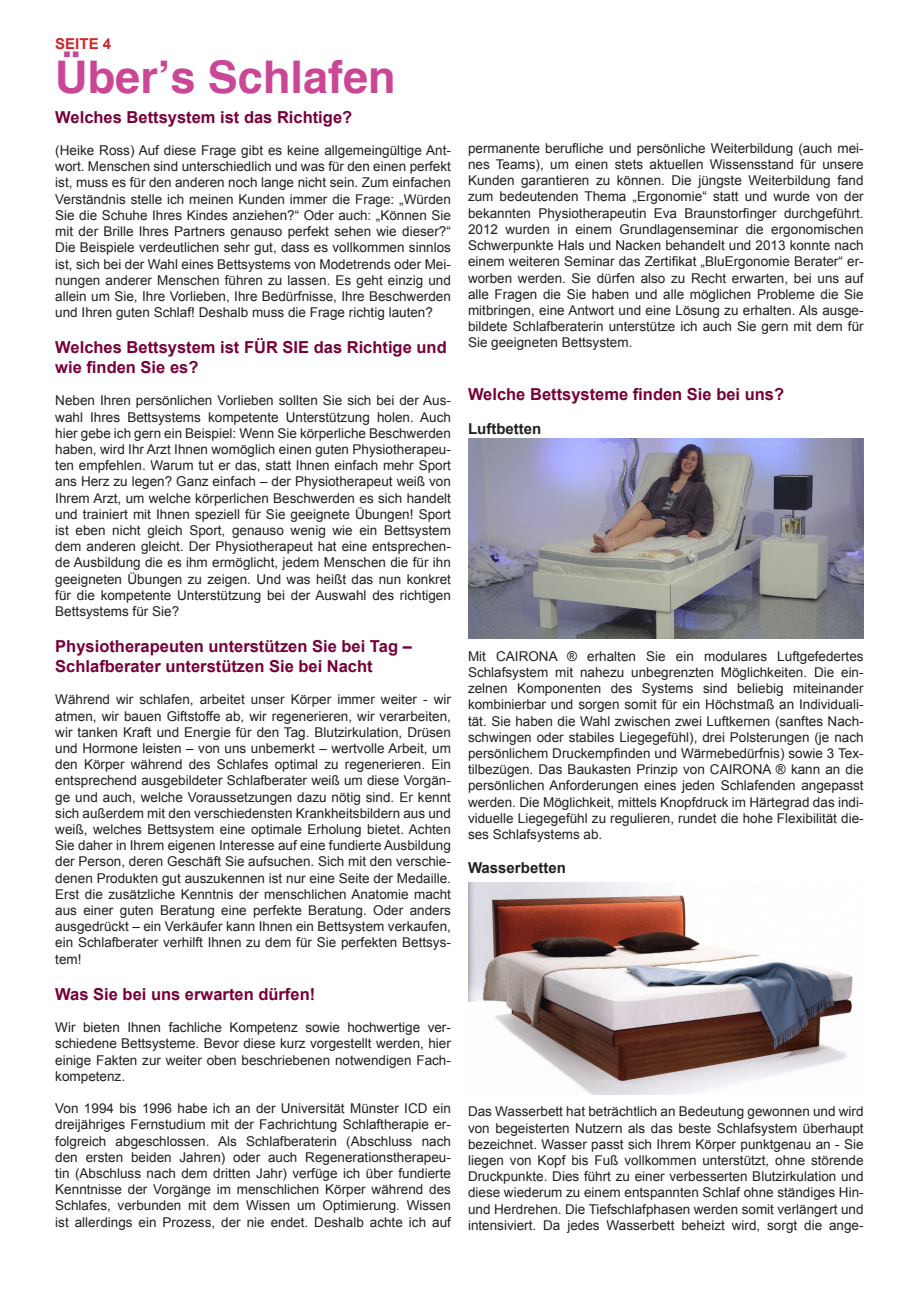
<style>
.page{position:relative;width:919px;height:1289px;background:#fff}
.page>*{position:absolute;margin:0;border:0;box-sizing:border-box;transform-origin:0 0}
.t1{font:700 45px "Helvetica";color:#ca4795}
.t2{font:700 16.5px/19.8px "Arial";color:#760038}
.t3{font:700 15px "Arial";color:#231f20}
.t4{font:700 15px "Arial";color:#d1232a}
.t5{font:13.5px/16.2px "Arial";color:#231f20;text-align:justify}
</style>
<div class="page">
<img style="left:468px;top:439px;width:395px;height:200px">
<img style="left:468px;top:882px;width:385px;height:212px">
<p class="t4" style="left:55px;top:33px;width:57px">SEITE 4</p>
<p class="t1" style="left:55px;top:50px;width:342px">Über’s Schlafen</p>
<p class="t2" style="left:55px;top:107px;width:298px">Welches Bettsystem ist das Richtige?</p>
<p class="t5" style="left:55px;top:142px;width:397px">(Heike Ross) Auf diese Frage gibt es keine allgemeingültige Ant&shy;wort. Menschen sind unterschiedlich und was für den einen perfekt ist, muss es für den anderen noch lange nicht sein. Zum einfachen Verständnis stelle ich meinen Kunden immer die Frage: „Würden Sie die Schuhe Ihres Kindes anziehen?“ Oder auch: „Können Sie mit der Brille Ihres Partners genauso perfekt sehen wie dieser?“ Die Beispiele verdeutlichen sehr gut, dass es vollkommen sinnlos ist, sich bei der Wahl eines Bettsystems von Modetrends oder Mei&shy;nungen anderer Menschen führen zu lassen. Es geht einzig und allein um Sie, Ihre Vorlieben, Ihre Bedürfnisse, Ihre Beschwerden und Ihren guten Schlaf! Deshalb muss die Frage richtig lauten?</p>
<p class="t2" style="left:55px;top:337px;width:393px">Welches Bettsystem ist FÜR SIE das Richtige und wie finden Sie es?</p>
<p class="t5" style="left:55px;top:392px;width:397px">Neben Ihren persönlichen Vorlieben sollten Sie sich bei der Aus&shy;wahl Ihres Bettsystems kompetente Unterstützung holen. Auch hier gebe ich gern ein Beispiel: Wenn Sie körperliche Beschwerden haben, wird Ihr Arzt Ihnen womöglich einen guten Physiotherapeu&shy;ten empfehlen. Warum tut er das, statt Ihnen einfach mehr Sport ans Herz zu legen? Ganz einfach – der Physiotherapeut weiß von Ihrem Arzt, um welche körperlichen Beschwerden es sich handelt und trainiert mit Ihnen speziell für Sie geeignete Übungen! Sport ist eben nicht gleich Sport, genauso wenig wie ein Bettsystem dem anderen gleicht. Der Physiotherapeut hat eine entsprechen&shy;de Ausbildung die es ihm ermöglicht, jedem Menschen die für ihn geeigneten Übungen zu zeigen. Und was heißt das nun konkret für die kompetente Unterstützung bei der Auswahl des richtigen Bettsystems für Sie?</p>
<p class="t2" style="left:55px;top:636px;width:358px">Physiotherapeuten unterstützen Sie bei Tag –<br>Schlafberater unterstützen Sie bei Nacht</p>
<p class="t5" style="left:55px;top:691px;width:397px">Während wir schlafen, arbeitet unser Körper immer weiter - wir atmen, wir bauen Giftstoffe ab, wir regenerieren, wir verarbeiten, wir tanken Kraft und Energie für den Tag. Blutzirkulation, Drüsen und Hormone leisten – von uns unbemerkt – wertvolle Arbeit, um den Körper während des Schlafes optimal zu regenerieren. Ein entsprechend ausgebildeter Schlafberater weiß um diese Vorgän&shy;ge und auch, welche Voraussetzungen dazu nötig sind. Er kennt sich außerdem mit den verschiedensten Krankheitsbildern aus und weiß, welches Bettsystem eine optimale Erholung bietet. Achten Sie daher in Ihrem eigenen Interesse auf eine fundierte Ausbildung der Person, deren Geschäft Sie aufsuchen. Sich mit den verschie&shy;denen Produkten gut auszukennen ist nur eine Seite der Medaille.<br>Erst die zusätzliche Kenntnis der menschlichen Anatomie macht aus einer guten Beratung eine perfekte Beratung. Oder anders ausgedrückt – ein Verkäufer kann Ihnen ein Bettsystem verkaufen, ein Schlafberater verhilft Ihnen zu dem für Sie perfekten Bettsys&shy;tem!</p>
<p class="t2" style="left:55px;top:984px;width:261px">Was Sie bei uns erwarten dürfen!</p>
<p class="t5" style="left:55px;top:1019px;width:397px">Wir bieten Ihnen fachliche Kompetenz sowie hochwertige ver&shy;schiedene Bettsysteme. Bevor diese kurz vorgestellt werden, hier einige Fakten zur weiter oben beschriebenen notwendigen Fach&shy;kompetenz.</p>
<p class="t5" style="left:55px;top:1100px;width:397px">Von 1994 bis 1996 habe ich an der Universität Münster ICD ein dreijähriges Fernstudium mit der Fachrichtung Schlaftherapie er&shy;folgreich abgeschlossen. Als Schlafberaterin (Abschluss nach den ersten beiden Jahren) oder auch Regenerationstherapeu&shy;tin (Abschluss nach dem dritten Jahr) verfüge ich über fundierte Kenntnisse der Vorgänge im menschlichen Körper während des Schlafes, verbunden mit dem Wissen um Optimierung. Wissen ist allerdings ein Prozess, der nie endet. Deshalb achte ich auf</p>
<p class="t5" style="left:468px;top:140px;width:397px">permanente berufliche und persönliche Weiterbildung (auch mei&shy;nes Teams), um einen stets aktuellen Wissensstand für unsere Kunden garantieren zu können. Die jüngste Weiterbildung fand zum bedeutenden Thema „Ergonomie“ statt und wurde von der bekannten Physiotherapeutin Eva Braunstorfinger durchgeführt.<br>2012 wurden in einem Grundlagenseminar die ergonomischen Schwerpunkte Hals und Nacken behandelt und 2013 konnte nach einem weiteren Seminar das Zertifikat „BluErgonomie Berater“ er&shy;worben werden. Sie dürfen also zu Recht erwarten, bei uns auf alle Fragen die Sie haben und alle möglichen Probleme die Sie mitbringen, eine Antwort und eine Lösung zu erhalten. Als ausge&shy;bildete Schlafberaterin unterstütze ich auch Sie gern mit dem für Sie geeigneten Bettsystem.</p>
<p class="t2" style="left:468px;top:384px;width:318px">Welche Bettsysteme finden Sie bei uns?</p>
<p class="t3" style="left:468px;top:418px;width:75px">Luftbetten</p>
<p class="t5" style="left:468px;top:647px;width:397px">Mit CAIRONA ® erhalten Sie ein modulares Luftgefedertes Schlafsystem mit nahezu unbegrenzten Möglichkeiten. Die ein&shy;zelnen Komponenten des Systems sind beliebig miteinander kombinierbar und sorgen somit für ein Höchstmaß an Individuali&shy;tät. Sie haben die Wahl zwischen zwei Luftkernen (sanftes Nach&shy;schwingen oder stabiles Liegegefühl), drei Polsterungen (je nach persönlichem Druckempfinden und Wärmebedürfnis) sowie 3 Tex&shy;tilbezügen. Das Baukasten Prinzip von CAIRONA ® kann an die persönlichen Anforderungen eines jeden Schlafenden angepasst werden. Die Möglichkeit, mittels Knopfdruck im Härtegrad das indi&shy;viduelle Liegegefühl zu regulieren, rundet die hohe Flexibilität die&shy;ses Schlafsystems ab.</p>
<p class="t3" style="left:468px;top:857px;width:99px">Wasserbetten</p>
<p class="t5" style="left:468px;top:1103px;width:397px">Das Wasserbett hat beträchtlich an Bedeutung gewonnen und wird von begeisterten Nutzern als das beste Schlafsystem überhaupt bezeichnet. Wasser passt sich Ihrem Körper punktgenau an - Sie liegen von Kopf bis Fuß vollkommen unterstützt, ohne störende Druckpunkte. Dies führt zu einer verbesserten Blutzirkulation und diese wiederum zu einem entspannten Schlaf ohne ständiges Hin&shy;und Herdrehen. Die Tiefschlafphasen werden somit verlängert und intensiviert. Da jedes Wasserbett beheizt wird, sorgt die ange-</p>
</div>
